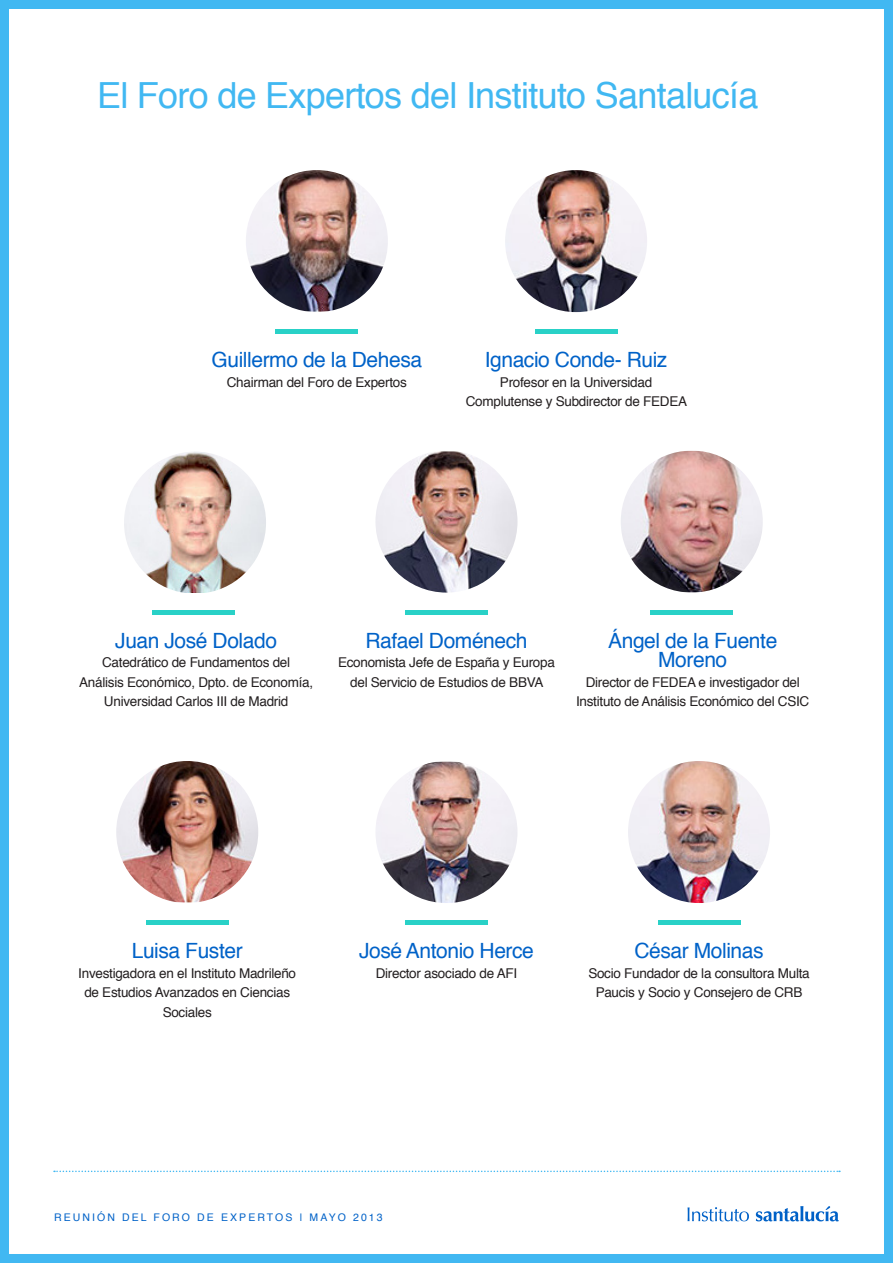
<style>
.page{position:relative;width:893px;height:1263px;background:#fff}
.page>*{position:absolute;margin:0;border:0;box-sizing:border-box;transform-origin:0 0}
.t1{font:36px "Helvetica";letter-spacing:-.02em;color:#41b8f2}
.t2{font:21px/19.5px "Helvetica";letter-spacing:-.02em;color:#0062c8;text-align:center}
.t3{font:13.5px/19.5px "Helvetica";letter-spacing:-.02em;color:#231f20;text-align:center}
.t4{font:10.5px "Helvetica";letter-spacing:.2em;color:#0062c8}
</style>
<div class="page">
<div style="left:0;top:0;width:893px;height:1263px;border:9px solid #41b8f2"></div>
<svg style="left:54px;top:1170px;width:786px;height:2px"></svg>
<svg style="left:688px;top:1207px;width:61px;height:14px"></svg>
<svg style="left:756px;top:1206px;width:83px;height:15px"></svg>
<img style="left:505px;top:170px;width:142px;height:142px;border-radius:71px">
<hr style="left:535px;top:330px;width:82px;height:4px;background:#29d1c7">
<img style="left:375px;top:451px;width:142px;height:142px;border-radius:71px">
<div style="left:405px;top:610px;width:83px;height:5px;background:#29d1c7"></div>
<img style="left:375px;top:761px;width:142px;height:142px;border-radius:71px">
<div style="left:405px;top:920px;width:83px;height:5px;background:#29d1c7"></div>
<img style="left:628px;top:761px;width:142px;height:142px;border-radius:71px">
<div style="left:658px;top:920px;width:82px;height:5px;background:#29d1c7"></div>
<div style="left:152px;top:610px;width:83px;height:5px;background:#29d1c7"></div>
<img style="left:124px;top:452px;width:142px;height:141px">
<img style="left:621px;top:451px;width:142px;height:142px;border-radius:71px">
<div style="left:650px;top:610px;width:83px;height:5px;background:#29d1c7"></div>
<img style="left:116px;top:761px;width:142px;height:142px;border-radius:71px">
<div style="left:146px;top:920px;width:82px;height:5px;background:#29d1c7"></div>
<img style="left:246px;top:170px;width:142px;height:142px;border-radius:71px">
<hr style="left:276px;top:330px;width:82px;height:4px;background:#29d1c7">
<p class="t1" style="left:97px;top:67px;width:663px">El Foro de Expertos del Instituto Santalucía</p>
<p class="t2" style="left:212px;top:351px;width:212px">Guillermo de la Dehesa</p>
<p class="t3" style="left:227px;top:373px;width:182px">Chairman del Foro de Expertos</p>
<p class="t2" style="left:485px;top:351px;width:184px">Ignacio Conde- Ruiz</p>
<p class="t3" style="left:466px;top:373px;width:223px">Profesor en la Universidad<br>Complutense y Subdirector de FEDEA</p>
<p class="t2" style="left:115px;top:631px;width:163px">Juan José Dolado</p>
<p class="t3" style="left:79px;top:653px;width:235px">Catedrático de Fundamentos del<br>Análisis Económico, Dpto. de Economía,<br>Universidad Carlos III de Madrid</p>
<p class="t2" style="left:365px;top:631px;width:164px">Rafael Doménech</p>
<p class="t3" style="left:338px;top:653px;width:218px">Economista Jefe de España y Europa del Servicio de Estudios de BBVA</p>
<p class="t2" style="left:608px;top:631px;width:171px">Ángel de la Fuente<br>Moreno</p>
<p class="t3" style="left:576px;top:673px;width:235px">Director de FEDEA e investigador del<br>Instituto de Análisis Económico del CSIC</p>
<p class="t2" style="left:132px;top:942px;width:112px">Luisa Fuster</p>
<p class="t3" style="left:78px;top:964px;width:219px">Investigadora en el Instituto Madrileño de Estudios Avanzados en Ciencias<br>Sociales</p>
<p class="t2" style="left:359px;top:942px;width:176px">José Antonio Herce</p>
<p class="t3" style="left:376px;top:964px;width:143px">Director asociado de AFI</p>
<p class="t2" style="left:634px;top:942px;width:131px">César Molinas</p>
<p class="t3" style="left:588px;top:964px;width:223px">Socio Fundador de la consultora Multa<br>Paucis y Socio y Consejero de CRB</p>
<p class="t4" style="left:54px;top:1209px;width:330px">REUNIÓN DEL FORO DE EXPERTOS | MAYO 2013</p>
</div>
